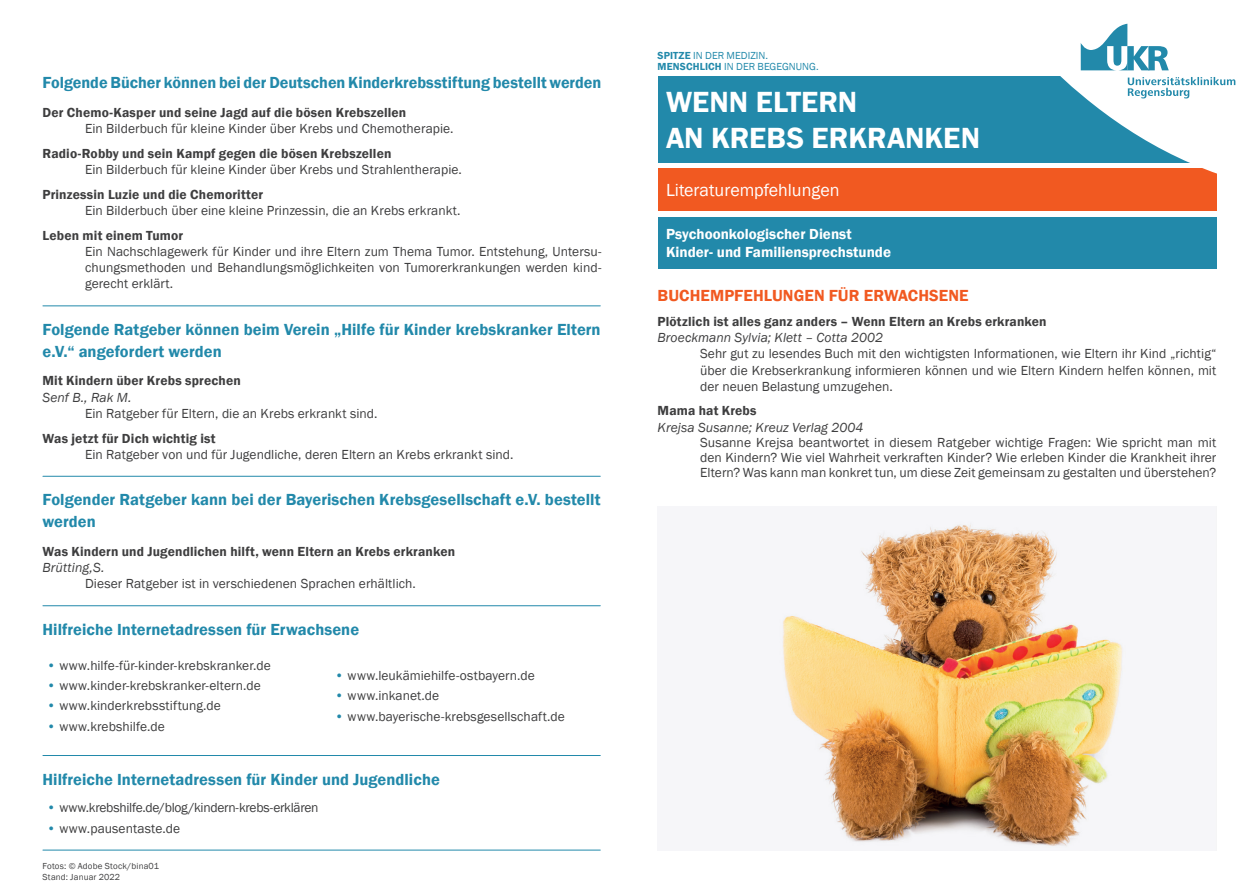
<style>
.page{position:relative;width:1259px;height:893px;background:#fff}
.page>*{position:absolute;margin:0;border:0;box-sizing:border-box;transform-origin:0 0}
.t1{font:600 30px/36px "Franklin Gothic";color:#fff}
.t2{font:18px "Franklin Gothic";color:#fff}
.t3{font:600 16.5px/21.6px "Franklin Gothic";color:#2289aa}
.t4{font:600 16.5px "Franklin Gothic";letter-spacing:.005em;color:#f15921}
.t5{font:600 15px/18px "Franklin Gothic";color:#fff}
.t6{font:13.5px/16.2px "Franklin Gothic";letter-spacing:.005em;color:#3e3e3f;text-align:justify}
.t7{font:600 13.5px "Franklin Gothic";letter-spacing:.01em;color:#3e3e3f}
.t8{font:italic 13.5px "Franklin Gothic";letter-spacing:.005em;color:#3e3e3f}
.t9{font:13.5px "Franklin Gothic";letter-spacing:-.02em;color:#3e3e3f}
.t10{font:10.5px/10.5px "Franklin Gothic";color:#2289aa}
.t11{font:9px/10.8px "Franklin Gothic";letter-spacing:.015em;color:#3e3e3f}
.s1{color:#2289aa}
.s2{font-weight:600}
</style>
<div class="page">
<div style="left:657px;top:169px;width:559px;height:42px;background:#f15921"></div>
<div style="left:657px;top:77px;width:559px;height:86px;background:#2289aa"></div>
<svg style="left:988px;top:23px;width:248px;height:161px;fill:#fff"></svg>
<svg style="left:1127px;top:77px;width:108px;height:21px"></svg>
<svg style="left:1080px;top:24px;width:88px;height:46px"></svg>
<div style="left:657px;top:217px;width:559px;height:51px;background:#2289aa"></div>
<img style="left:780px;top:522px;width:344px;height:326px">
<hr style="left:43px;top:605px;width:557px;height:1px;background:#2289aa">
<hr style="left:43px;top:476px;width:557px;height:1px;background:#2289aa">
<hr style="left:43px;top:305px;width:557px;height:1px;background:#2289aa">
<hr style="left:43px;top:850px;width:557px;height:1px;background:#2289aa">
<hr style="left:43px;top:755px;width:557px;height:1px;background:#2289aa">
<p class="t3" style="left:43px;top:72px;width:560px">Folgende Bücher können bei der Deutschen Kinderkrebsstiftung bestellt werden</p>
<p class="t7" style="left:43px;top:104px;width:365px">Der Chemo-Kasper und seine Jagd auf die bösen Krebszellen</p>
<p class="t6" style="left:85px;top:121px;width:370px">Ein Bilderbuch für kleine Kinder über Krebs und Chemotherapie.</p>
<p class="t7" style="left:43px;top:145px;width:350px">Radio-Robby und sein Kampf gegen die bösen Krebszellen</p>
<p class="t6" style="left:85px;top:162px;width:378px">Ein Bilderbuch für kleine Kinder über Krebs und Strahlentherapie.</p>
<p class="t7" style="left:43px;top:186px;width:222px">Prinzessin Luzie und die Chemoritter</p>
<p class="t6" style="left:85px;top:203px;width:377px">Ein Bilderbuch über eine kleine Prinzessin, die an Krebs erkrankt.</p>
<p class="t7" style="left:43px;top:227px;width:142px">Leben mit einem Tumor</p>
<p class="t6" style="left:85px;top:244px;width:518px">Ein Nachschlagewerk für Kinder und ihre Eltern zum Thema Tumor. Entstehung, Untersu&shy;chungsmethoden und Behandlungsmöglichkeiten von Tumorerkrankungen werden kind&shy;gerecht erklärt.</p>
<p class="t3" style="left:43px;top:319px;width:560px">Folgende Ratgeber können beim Verein „Hilfe für Kinder krebskranker Eltern e.V.“ angefordert werden</p>
<p class="t7" style="left:43px;top:373px;width:200px">Mit Kindern über Krebs sprechen</p>
<p class="t8" style="left:43px;top:389px;width:90px">Senf B., Rak M.</p>
<p class="t6" style="left:85px;top:406px;width:294px">Ein Ratgeber für Eltern, die an Krebs erkrankt sind.</p>
<p class="t7" style="left:43px;top:430px;width:175px">Was jetzt für Dich wichtig ist</p>
<p class="t6" style="left:85px;top:446px;width:430px">Ein Ratgeber von und für Jugendliche, deren Eltern an Krebs erkrankt sind.</p>
<p class="t3" style="left:43px;top:489px;width:559px">Folgender Ratgeber kann bei der Bayerischen Krebsgesellschaft e.V. bestellt werden</p>
<p class="t7" style="left:43px;top:543px;width:414px">Was Kindern und Jugendlichen hilft, wenn Eltern an Krebs erkranken</p>
<p class="t8" style="left:43px;top:559px;width:63px">Brütting,S.</p>
<p class="t6" style="left:85px;top:576px;width:332px">Dieser Ratgeber ist in verschiedenen Sprachen erhältlich.</p>
<p class="t3" style="left:43px;top:619px;width:318px">Hilfreiche Internetadressen für Erwachsene</p>
<p class="t6" style="left:47px;top:657px;width:226px"><span class="s1">•</span> www.hilfe-für-kinder-krebskranker.de</p>
<p class="t6" style="left:47px;top:678px;width:215px"><span class="s1">•</span> www.kinder-krebskranker-eltern.de</p>
<p class="t6" style="left:47px;top:698px;width:176px"><span class="s1">•</span> www.kinderkrebsstiftung.de</p>
<p class="t6" style="left:47px;top:719px;width:120px"><span class="s1">•</span> www.krebshilfe.de</p>
<p class="t6" style="left:335px;top:667px;width:201px"><span class="s1">•</span> www.leukämiehilfe-ostbayern.de</p>
<p class="t6" style="left:335px;top:688px;width:106px"><span class="s1">•</span> www.inkanet.de</p>
<p class="t6" style="left:335px;top:708px;width:231px"><span class="s1">•</span> www.bayerische-krebsgesellschaft.de</p>
<p class="t3" style="left:43px;top:768px;width:399px">Hilfreiche Internetadressen für Kinder und Jugendliche</p>
<p class="t9" style="left:47px;top:799px;width:273px"><span class="s1">•</span> www.krebshilfe.de/blog/kindern-krebs-erklären</p>
<p class="t6" style="left:47px;top:820px;width:135px"><span class="s1">•</span> www.pausentaste.de</p>
<p class="t11" style="left:43px;top:861px;width:118px">Fotos: © Adobe Stock/bina01<br>Stand: Januar 2022</p>
<p class="t10" style="left:657px;top:51px;width:163px"><span class="s2">SPITZE</span> IN DER MEDIZIN.<br><span class="s2">MENSCHLICH</span> IN DER BEGEGNUNG.</p>
<h1 class="t1" style="left:666px;top:85px;width:315px">WENN ELTERN<br>AN KREBS ERKRANKEN</h1>
<h2 class="t2" style="left:666px;top:179px;width:175px">Literaturempfehlungen</h2>
<p class="t5" style="left:666px;top:225px;width:226px">Psychoonkologischer Dienst<br>Kinder- und Familiensprechstunde</p>
<p class="t4" style="left:657px;top:286px;width:312px">BUCHEMPFEHLUNGEN FÜR ERWACHSENE</p>
<p class="t7" style="left:657px;top:313px;width:390px">Plötzlich ist alles ganz anders – Wenn Eltern an Krebs erkranken</p>
<p class="t8" style="left:657px;top:329px;width:227px">Broeckmann Sylvia; Klett – Cotta 2002</p>
<p class="t6" style="left:700px;top:346px;width:518px">Sehr gut zu lesendes Buch mit den wichtigsten Informationen, wie Eltern ihr Kind „richtig“ über die Krebserkrankung informieren können und wie Eltern Kindern helfen können, mit der neuen Belastung umzugehen.</p>
<p class="t7" style="left:657px;top:403px;width:101px">Mama hat Krebs</p>
<p class="t8" style="left:657px;top:419px;width:207px">Krejsa Susanne; Kreuz Verlag 2004</p>
<p class="t6" style="left:700px;top:435px;width:518px;line-height:15px">Susanne Krejsa beantwortet in diesem Ratgeber wichtige Fragen: Wie spricht man mit den Kindern? Wie viel Wahrheit verkraften Kinder? Wie erleben Kinder die Krankheit ihrer Eltern? Was kann man konkret tun, um diese Zeit gemeinsam zu gestalten und überstehen?</p>
</div>
